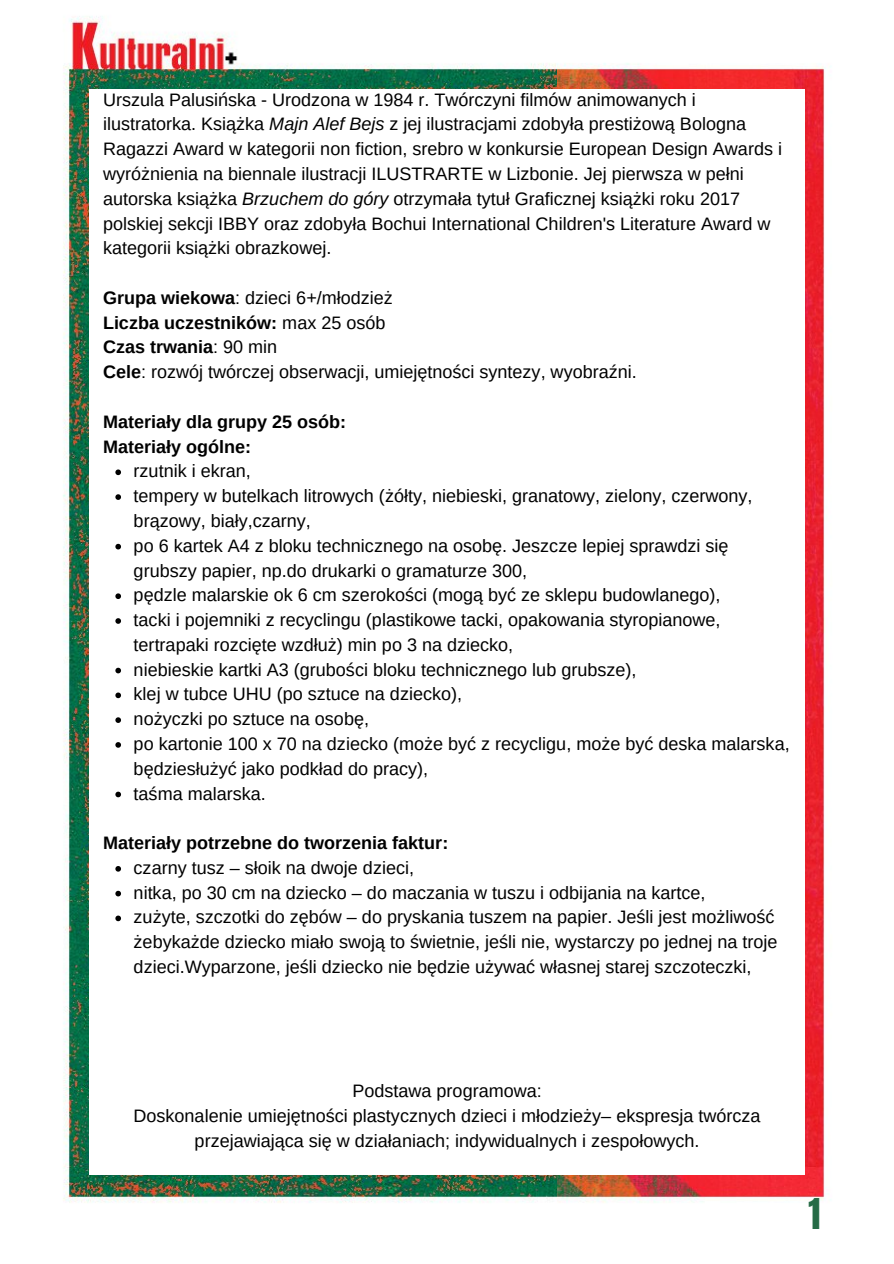
<style>
.page{position:relative;width:894px;height:1264px;background:#fff}
.page>*{position:absolute;margin:0;border:0;box-sizing:border-box;transform-origin:0 0}
.t1{font:36px "Anton";color:#266b46}
.t2{font:18px/24.8px "Arimo";color:#000}
.t3{font:700 18px "Arimo";color:#000}
.s1{font-style:italic}
.s2{font-weight:700}
.s3{font-weight:400}
</style>
<div class="page">
<img style="left:63px;top:16px;width:494px;height:1187px">
<img style="left:557px;top:63px;width:274px;height:1140px">
<div style="left:89px;top:89px;width:715px;height:1086px;background:#fff"></div>
<svg style="left:115px;top:469px;width:6px;height:6px"></svg>
<svg style="left:115px;top:494px;width:6px;height:6px"></svg>
<svg style="left:115px;top:544px;width:6px;height:5px"></svg>
<svg style="left:115px;top:593px;width:6px;height:6px"></svg>
<svg style="left:115px;top:618px;width:6px;height:6px"></svg>
<svg style="left:115px;top:667px;width:6px;height:6px"></svg>
<svg style="left:115px;top:692px;width:6px;height:6px"></svg>
<svg style="left:115px;top:717px;width:6px;height:6px"></svg>
<svg style="left:115px;top:742px;width:6px;height:5px"></svg>
<svg style="left:115px;top:791px;width:6px;height:6px"></svg>
<svg style="left:115px;top:866px;width:6px;height:5px"></svg>
<svg style="left:115px;top:890px;width:6px;height:6px"></svg>
<svg style="left:115px;top:915px;width:6px;height:6px"></svg>
<p class="t2" style="left:103px;top:87px;width:680px">Urszula Palusińska - Urodzona w 1984 r. Twórczyni filmów animowanych i ilustratorka. Książka <span class="s1">Majn Alef Bejs</span> z jej ilustracjami zdobyła prestiżową Bologna Ragazzi Award w kategorii non fiction, srebro w konkursie European Design Awards i wyróżnienia na biennale ilustracji ILUSTRARTE w Lizbonie. Jej pierwsza w pełni autorska książka <span class="s1">Brzuchem do góry</span> otrzymała tytuł Graficznej książki roku 2017 polskiej sekcji IBBY oraz zdobyła Bochui International Children's Literature Award w kategorii książki obrazkowej.</p>
<p class="t2" style="left:103px;top:285px;width:291px"><span class="s2">Grupa wiekowa</span>: dzieci 6+/młodzież</p>
<p class="t3" style="left:103px;top:312px;width:284px">Liczba uczestników: <span class="s3">max 25 osób</span></p>
<p class="t3" style="left:103px;top:337px;width:176px">Czas trwania<span class="s3">: 90 min</span></p>
<p class="t2" style="left:103px;top:359px;width:535px"><span class="s2">Cele</span>: rozwój twórczej obserwacji, umiejętności syntezy, wyobraźni.</p>
<p class="t3" style="left:103px;top:411px;width:245px">Materiały dla grupy 25 osób:</p>
<p class="t3" style="left:103px;top:436px;width:150px">Materiały ogólne:</p>
<p class="t2" style="left:134px;top:459px;width:119px">rzutnik i ekran,</p>
<p class="t2" style="left:134px;top:483px;width:620px">tempery w butelkach litrowych (żółty, niebieski, granatowy, zielony, czerwony, brązowy, biały,czarny,</p>
<p class="t2" style="left:134px;top:533px;width:596px">po 6 kartek A4 z bloku technicznego na osobę. Jeszcze lepiej sprawdzi się grubszy papier, np.do drukarki o gramaturze 300,</p>
<p class="t2" style="left:134px;top:582px;width:588px">pędzle malarskie ok 6 cm szerokości (mogą być ze sklepu budowlanego),</p>
<p class="t2" style="left:134px;top:607px;width:588px">tacki i pojemniki z recyclingu (plastikowe tacki, opakowania styropianowe, tertrapaki rozcięte wzdłuż) min po 3 na dziecko,</p>
<p class="t2" style="left:134px;top:657px;width:504px">niebieskie kartki A3 (grubości bloku technicznego lub grubsze),</p>
<p class="t2" style="left:134px;top:681px;width:330px">klej w tubce UHU (po sztuce na dziecko),</p>
<p class="t2" style="left:134px;top:706px;width:237px">nożyczki po sztuce na osobę,</p>
<p class="t2" style="left:134px;top:731px;width:657px">po kartonie 100 x 70 na dziecko (może być z recycligu, może być deska malarska, będziesłużyć jako podkład do pracy),</p>
<p class="t2" style="left:134px;top:781px;width:134px">taśma malarska.</p>
<p class="t3" style="left:103px;top:832px;width:347px">Materiały potrzebne do tworzenia faktur:</p>
<p class="t2" style="left:134px;top:855px;width:282px">czarny tusz – słoik na dwoje dzieci,</p>
<p class="t2" style="left:134px;top:880px;width:573px">nitka, po 30 cm na dziecko – do maczania w tuszu i odbijania na kartce,</p>
<p class="t2" style="left:134px;top:904px;width:645px">zużyte, szczotki do zębów – do pryskania tuszem na papier. Jeśli jest możliwość żebykażde dziecko miało swoją to świetnie, jeśli nie, wystarczy po jednej na troje dzieci.Wyparzone, jeśli dziecko nie będzie używać własnej starej szczoteczki,</p>
<p class="t2" style="left:352px;top:1078px;width:191px">Podstawa programowa:</p>
<p class="t2" style="left:133px;top:1103px;width:628px;text-align:center">Doskonalenie umiejętności plastycznych dzieci i młodzieży– ekspresja twórcza przejawiająca się w działaniach; indywidualnych i zespołowych.</p>
<p class="t1" style="left:808px;top:1187px;width:13px">1</p>
</div>
